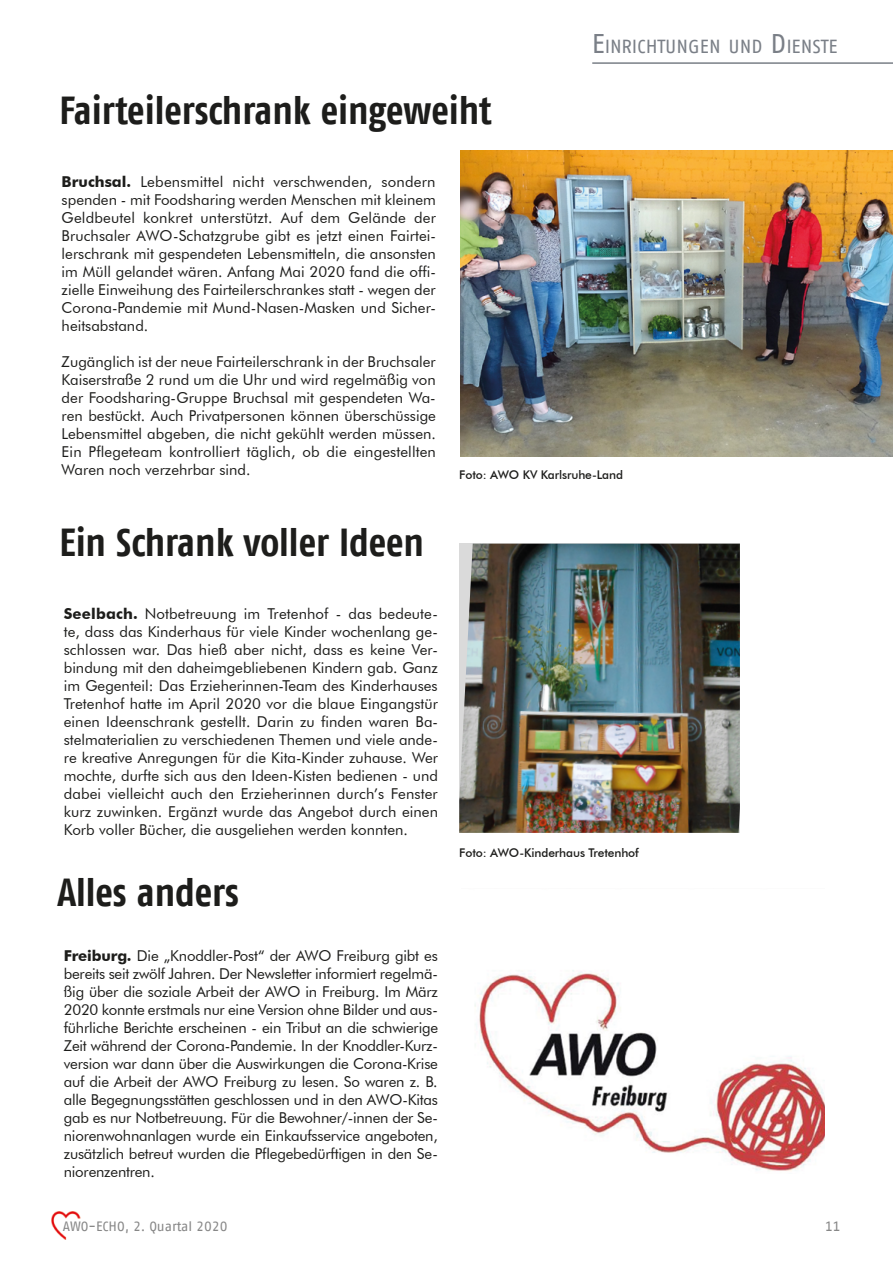
<style>
.page{position:relative;width:893px;height:1263px;background:#fff}
.page>*{position:absolute;margin:0;border:0;box-sizing:border-box;transform-origin:0 0}
.t1{font:700 39px "AWO Fago Cond";color:#1d1d1b}
.t2{font:18.9px "AWO Fago Office";color:#7a7f87}
.t3{font:15px/18px "Futura BT";color:#1d1d1b;text-align:justify}
.t4{font:13.5px "AWO Fago Office";color:#878787}
.t5{font:500 12px "Futura BT";letter-spacing:-.01em;color:#1d1d1b}
.s1{font-size:27px}
.s2{font-weight:700}
</style>
<div class="page">
<img style="left:51px;top:1212px;width:30px;height:27px">
<hr style="left:592px;top:62px;width:301px;height:2px;background:#7a7f87">
<img style="left:460px;top:151px;width:433px;height:306px">
<img style="left:459px;top:544px;width:281px;height:289px">
<img style="left:475px;top:970px;width:350px;height:201px">
<h1 class="t1" style="left:60px;top:87px;width:433px">Fairteilerschrank eingeweiht</h1>
<p class="t2" style="left:592px;top:36px;width:245px"><span class="s1">E</span>INRICHTUNGEN UND <span class="s1">D</span> IENSTE</p>
<p class="t3" style="left:62px;top:172px;width:376px"><span class="s2">Bruchsal.</span> Lebensmittel nicht verschwenden, sondern spenden - mit Foodsharing werden Menschen mit kleinem Geldbeutel konkret unterstützt. Auf dem Gelände der Bruchsaler AWO-Schatzgrube gibt es jetzt einen Fairtei&shy;lerschrank mit gespendeten Lebensmitteln, die ansonsten im Müll gelandet wären. Anfang Mai 2020 fand die offi&shy;zielle Einweihung des Fairteilerschrankes statt - wegen der Corona-Pandemie mit Mund-Nasen-Masken und Sicher&shy;heitsabstand.</p>
<p class="t3" style="left:62px;top:352px;width:376px">Zugänglich ist der neue Fairteilerschrank in der Bruchsaler Kaiserstraße 2 rund um die Uhr und wird regelmäßig von der Foodsharing-Gruppe Bruchsal mit gespendeten Wa&shy;ren bestückt. Auch Privatpersonen können überschüssige Lebensmittel abgeben, die nicht gekühlt werden müssen.<br>Ein Pflegeteam kontrolliert täglich, ob die eingestellten Waren noch verzehrbar sind.</p>
<h1 class="t1" style="left:60px;top:520px;width:366px">Ein Schrank voller Ideen</h1>
<p class="t3" style="left:64px;top:604px;width:376px"><span class="s2">Seelbach.</span> Notbetreuung im Tretenhof - das bedeute&shy;te, dass das Kinderhaus für viele Kinder wochenlang ge&shy;schlossen war. Das hieß aber nicht, dass es keine Ver&shy;bindung mit den daheimgebliebenen Kindern gab. Ganz im Gegenteil: Das Erzieherinnen-Team des Kinderhauses Tretenhof hatte im April 2020 vor die blaue Eingangstür einen Ideenschrank gestellt. Darin zu finden waren Ba&shy;stelmaterialien zu verschiedenen Themen und viele ande&shy;re kreative Anregungen für die Kita-Kinder zuhause. Wer mochte, durfte sich aus den Ideen-Kisten bedienen - und dabei vielleicht auch den Erzieherinnen durch’s Fenster kurz zuwinken. Ergänzt wurde das Angebot durch einen Korb voller Bücher, die ausgeliehen werden konnten.</p>
<h1 class="t1" style="left:57px;top:869px;width:183px">Alles anders</h1>
<p class="t3" style="left:64px;top:946px;width:376px"><span class="s2">Freiburg.</span> Die „Knoddler-Post“ der AWO Freiburg gibt es bereits seit zwölf Jahren. Der Newsletter informiert regelmä&shy;ßig über die soziale Arbeit der AWO in Freiburg. Im März 2020 konnte erstmals nur eine Version ohne Bilder und aus&shy;führliche Berichte erscheinen - ein Tribut an die schwierige Zeit während der Corona-Pandemie. In der Knoddler-Kurz&shy;version war dann über die Auswirkungen die Corona-Krise auf die Arbeit der AWO Freiburg zu lesen. So waren z. B. alle Begegnungsstätten geschlossen und in den AWO-Kitas gab es nur Notbetreuung. Für die Bewohner/-innen der Se&shy;niorenwohnanlagen wurde ein Einkaufsservice angeboten, zusätzlich betreut wurden die Pflegebedürftigen in den Se&shy;niorenzentren.</p>
<p class="t5" style="left:459px;top:467px;width:165px">Foto: AWO KV Karlsruhe-Land</p>
<p class="t5" style="left:459px;top:846px;width:181px">Foto: AWO-Kinderhaus Tretenhof</p>
<p class="t4" style="left:63px;top:1218px;width:166px">AWO-ECHO, 2. Quartal 2020</p>
<p class="t4" style="left:825px;top:1219px;width:17px">11</p>
</div>
